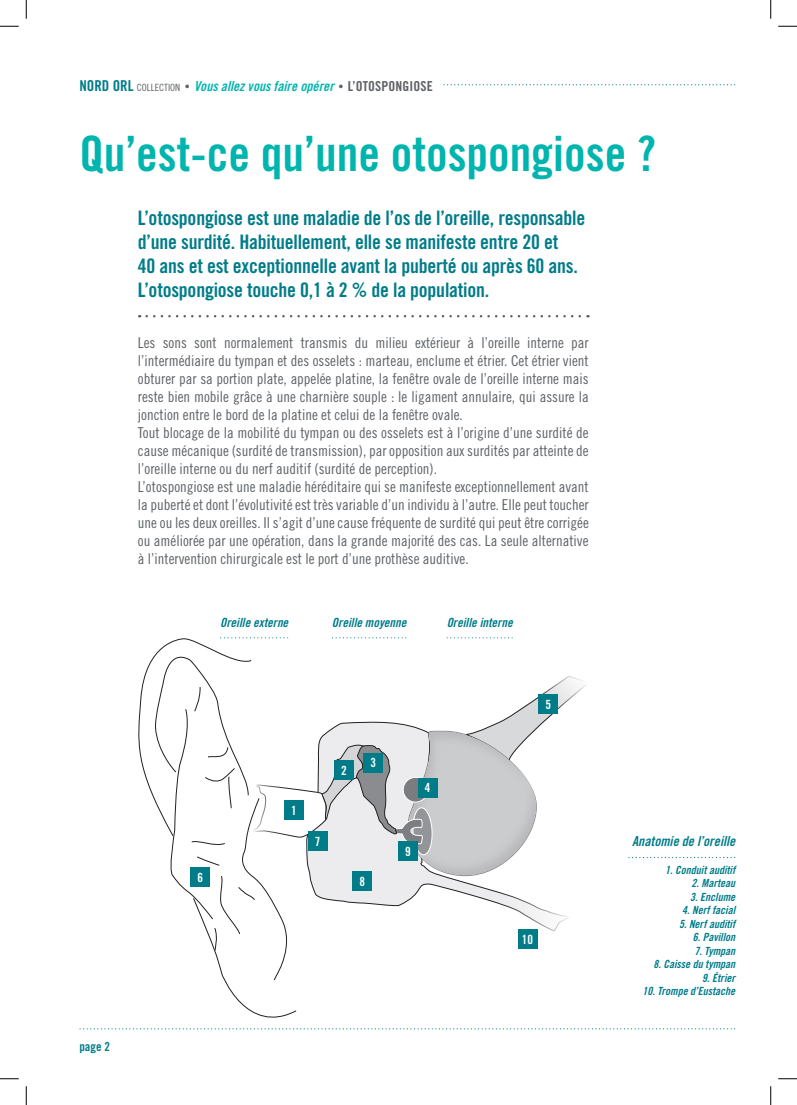
<style>
.page{position:relative;width:797px;height:1105px;background:#fff}
.page>*{position:absolute;margin:0;border:0;box-sizing:border-box;transform-origin:0 0}
.t1{font:48.75px "Trade Gothic Bold Cond Twenty";color:#00b5ae}
.t2{font:20px/24px "Trade Gothic Bold Cond Twenty";letter-spacing:-.01em;color:#007c89}
.t3{font:15px/18px "Trade Gothic Cond Eighteen";color:#5d6266}
.t4{font:13.75px "Trade Gothic Bold Cond Twenty Obl";color:#00b5ae}
.t5{font:13.75px "Trade Gothic Bold Cond Twenty Obl";color:#007c89}
.t6{font:12.62px "Trade Gothic Bold Cond Twenty Obl";color:#007c89}
.t7{font:12.62px "Trade Gothic Bold Cond Twenty";color:#fff}
.t8{font:12.5px "Trade Gothic Bold Cond Twenty";color:#007c89}
.t9{font:11.25px "Trade Gothic Bold Cond Twenty Obl";color:#007c89}
.s1{font-family:"Trade Gothic Bold Cond Twenty";font-size:15px;color:#007c89}
.s2{font-family:"Trade Gothic Cond Eighteen";font-size:10px;color:#5d6266}
.s3{font-family:"Trade Gothic Bold Cond Twenty";color:#5d6266}
</style>
<div class="page">
<svg style="left:444px;top:84px;width:291px;height:1px"></svg>
<svg style="left:147px;top:315px;width:441px;height:2px"></svg>
<svg style="left:80px;top:637px;width:655px;height:393px"></svg>
<div style="left:284px;top:801px;width:19px;height:19px;background:#007c89"></div>
<div style="left:334px;top:760px;width:19px;height:20px;background:#007c89"></div>
<div style="left:363px;top:753px;width:20px;height:19px;background:#007c89"></div>
<div style="left:398px;top:841px;width:20px;height:19px;background:#007c89"></div>
<div style="left:518px;top:929px;width:19px;height:19px;background:#007c89"></div>
<div style="left:352px;top:871px;width:20px;height:20px;background:#007c89"></div>
<div style="left:308px;top:831px;width:19px;height:20px;background:#007c89"></div>
<div style="left:190px;top:867px;width:20px;height:19px;background:#007c89"></div>
<div style="left:538px;top:694px;width:20px;height:20px;background:#007c89"></div>
<div style="left:418px;top:778px;width:19px;height:19px;background:#007c89"></div>
<svg style="left:0;top:25px;width:19px;height:2px"></svg>
<svg style="left:778px;top:25px;width:19px;height:2px"></svg>
<svg style="left:0;top:1078px;width:19px;height:1px"></svg>
<svg style="left:778px;top:1078px;width:19px;height:1px"></svg>
<svg style="left:25px;top:0;width:2px;height:19px"></svg>
<svg style="left:25px;top:1086px;width:2px;height:19px"></svg>
<svg style="left:770px;top:0;width:1px;height:19px"></svg>
<svg style="left:770px;top:1086px;width:1px;height:19px"></svg>
<p class="t4" style="left:79px;top:78px;width:355px"><span class="s1">NORD ORL</span> <span class="s2">Collection •</span> Vous allez vous faire opérer <span class="s2">•</span> <span class="s3">L’otospon giose</span></p>
<h1 class="t1" style="left:79px;top:124px;width:578px">Qu’est-ce qu’une otospongiose ?</h1>
<p class="t2" style="left:138px;top:206px;width:449px">L’otospongiose est une maladie de l’os de l’oreille, responsable d’une surdité. Habituellement, elle se manifeste entre 20 et<br>40 ans et est exceptionnelle avant la puberté ou après 60 ans.<br>L’otospongiose touche 0,1 à 2 % de la population.</p>
<p class="t3" style="left:138px;top:333px;width:452px">Les sons sont normalement transmis du milieu extérieur à l’oreille interne par l’intermédiaire du tympan et des osselets : marteau, enclume et étrier. Cet étrier vient obturer par sa portion plate, appelée platine, la fenêtre ovale de l’oreille interne mais reste bien mobile grâce à une charnière souple : le ligament annulaire, qui assure la jonction entre le bord de la platine et celui de la fenêtre ovale.<br>Tout blocage de la mobilité du tympan ou des osselets est à l’origine d’une surdité de cause mécanique (surdité de transmission), par opposition aux surdités par atteinte de l’oreille interne ou du nerf auditif (surdité de perception).<br>L’otospongiose est une maladie héréditaire qui se manifeste exceptionnellement avant la puberté et dont l’évolutivité est très variable d’un individu à l’autre. Elle peut toucher une ou les deux oreilles. Il s’agit d’une cause fréquente de surdité qui peut être corrigée ou améliorée par une opération, dans la grande majorité des cas. La seule alternative à l’intervention chirurgicale est le port d’une prothèse auditive.</p>
<p class="t8" style="left:79px;top:1034px;width:32px">page 4</p>
<p class="t8" style="left:79px;top:1038px;width:32px">page 2</p>
<p class="t6" style="left:220px;top:615px;width:70px">Oreille externe</p>
<p class="t6" style="left:332px;top:615px;width:76px">Oreille moyenne</p>
<p class="t6" style="left:446px;top:615px;width:68px">Oreille interne</p>
<p class="t7" style="left:197px;top:869px;width:7px">6</p>
<p class="t7" style="left:291px;top:803px;width:7px">1</p>
<p class="t7" style="left:315px;top:833px;width:7px">7</p>
<p class="t7" style="left:341px;top:763px;width:7px">2</p>
<p class="t7" style="left:370px;top:755px;width:7px">3</p>
<p class="t7" style="left:359px;top:874px;width:7px">8</p>
<p class="t7" style="left:425px;top:780px;width:7px">4</p>
<p class="t7" style="left:405px;top:843px;width:7px">9</p>
<p class="t7" style="left:545px;top:697px;width:7px">5</p>
<p class="t7" style="left:522px;top:931px;width:13px">10</p>
<p class="t5" style="left:632px;top:833px;width:105px">Anatomie de l’oreille</p>
<p class="t9" style="left:665px;top:863px;width:71px">1. Conduit auditif</p>
<p class="t9" style="left:691px;top:876px;width:45px">2. Marteau</p>
<p class="t9" style="left:690px;top:890px;width:46px">3. Enclume</p>
<p class="t9" style="left:682px;top:903px;width:55px">4. Nerf facial</p>
<p class="t9" style="left:679px;top:917px;width:58px">5. Nerf auditif</p>
<p class="t9" style="left:692px;top:930px;width:44px">6. Pavillon</p>
<p class="t9" style="left:694px;top:944px;width:42px">7. Tympan</p>
<p class="t9" style="left:653px;top:957px;width:83px">8. Caisse du tympan</p>
<p class="t9" style="left:702px;top:971px;width:35px">9. Étrier</p>
<p class="t9" style="left:642px;top:984px;width:94px">10. Trompe d’Eustache</p>
</div>
